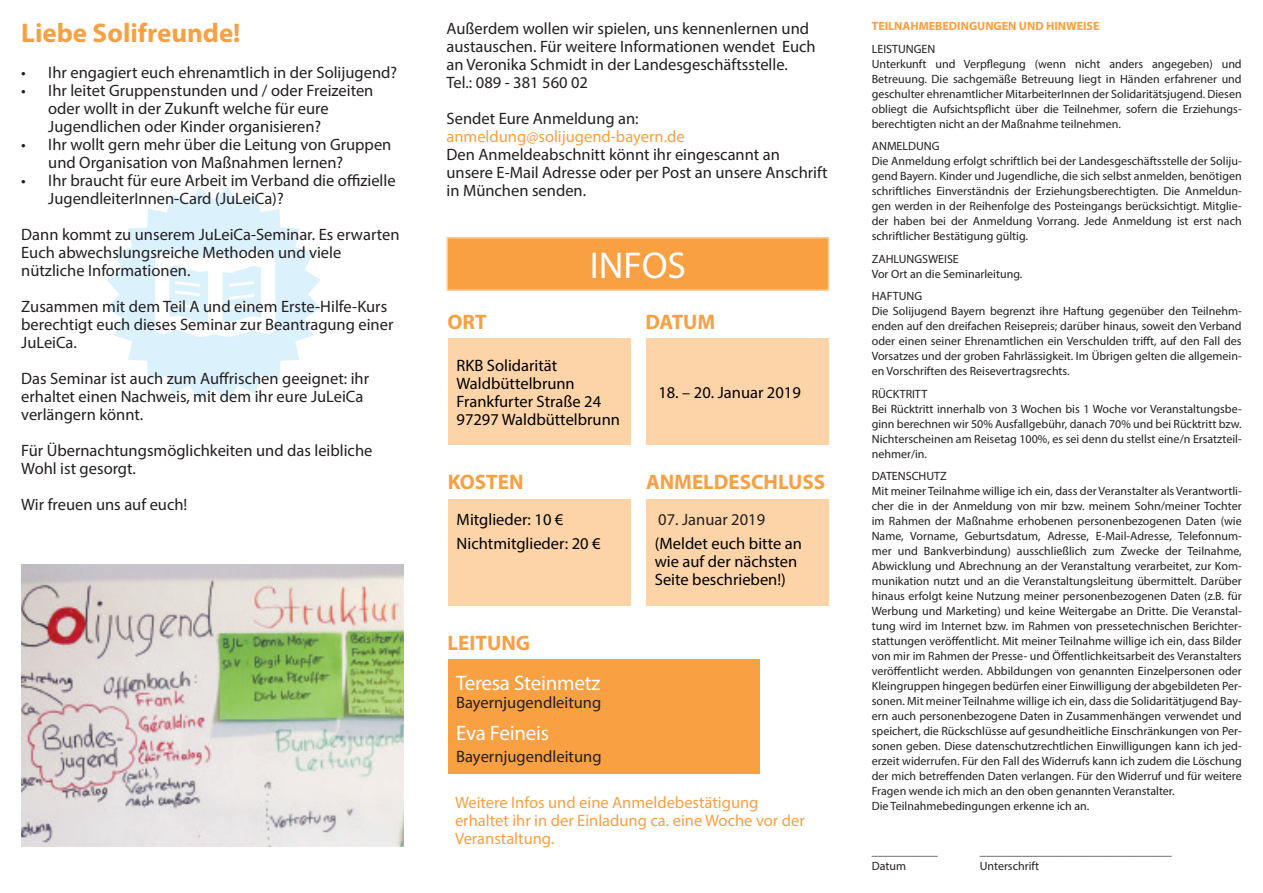
<style>
.page{position:relative;width:1263px;height:893px;background:#fff}
.page>*{position:absolute;margin:0;border:0;box-sizing:border-box;transform-origin:0 0}
.t1{font:37.5px "Myriad Pro";color:#fff}
.t2{font:700 27px "Myriad Pro";color:#f8a042}
.t3{font:700 21px "Myriad Pro";color:#f8a042}
.t4{font:21px "Myriad Pro";letter-spacing:-.01em;color:#fff}
.t5{font:16.5px/18px "Myriad Pro";color:#231f20}
.t6{font:16.5px/18px "Myriad Pro";color:#000}
.t7{font:16.5px/18px "Myriad Pro";color:#f8a042}
.t8{font:12px/15px "Myriad Pro";color:#231f20;text-align:justify}
.t9{font:700 12px/22.5px "Myriad Pro";color:#f8a042}
.s1{color:#f8a042}
.s2{font-weight:400;color:#231f20}
</style>
<div class="page">
<div style="left:448px;top:659px;width:311px;height:114px;background:#f8a042"></div>
<svg style="left:107px;top:187px;width:214px;height:214px;fill:#dbf2fc"></svg>
<svg style="left:152px;top:250px;width:123px;height:88px"></svg>
<div style="left:448px;top:338px;width:182px;height:107px;background:#fdd4a8"></div>
<div style="left:646px;top:338px;width:183px;height:107px;background:#fdd4a8"></div>
<div style="left:448px;top:499px;width:182px;height:106px;background:#fdd4a8"></div>
<div style="left:646px;top:499px;width:183px;height:106px;background:#fdd4a8"></div>
<div style="left:447px;top:238px;width:381px;height:52px;background:#f8a042"></div>
<div style="left:446px;top:237px;width:383px;height:54px;border:2px solid #fdcd9a"></div>
<img style="left:21px;top:564px;width:383px;height:282px">
<p class="t2" style="left:21px;top:15px;width:221px">Liebe Solifreunde!</p>
<p class="t5" style="left:21px;top:63px;width:377px">• Ihr engagiert euch ehrenamtlich in der Solijugend?</p>
<p class="t5" style="left:48px;top:81px;width:327px;text-indent:-27px">• Ihr leitet Gruppenstunden und / oder Freizeiten oder wollt in der Zukunft welche für eure<br>Jugendlichen oder Kinder organisieren?</p>
<p class="t5" style="left:48px;top:135px;width:345px;text-indent:-27px">• Ihr wollt gern mehr über die Leitung von Gruppen und Organisation von Maßnahmen lernen?</p>
<p class="t5" style="left:48px;top:171px;width:349px;text-indent:-27px">• Ihr braucht für eure Arbeit im Verband die offizielle<br>JugendleiterInnen-Card (JuLeiCa)?</p>
<p class="t5" style="left:21px;top:225px;width:380px">Dann kommt zu unserem JuLeiCa-Seminar. Es erwarten<br>Euch abwechslungsreiche Methoden und viele nützliche Informationen.</p>
<p class="t5" style="left:21px;top:297px;width:374px">Zusammen mit dem Teil A und einem Erste-Hilfe-Kurs berechtigt euch dieses Seminar zur Beantragung einer<br>JuLeiCa.</p>
<p class="t5" style="left:21px;top:369px;width:349px">Das Seminar ist auch zum Auffrischen geeignet: ihr erhaltet einen Nachweis, mit dem ihr eure JuLeiCa verlängern könnt.</p>
<p class="t5" style="left:21px;top:441px;width:353px">Für Übernachtungsmöglichkeiten und das leibliche<br>Wohl ist gesorgt.</p>
<p class="t5" style="left:21px;top:495px;width:168px">Wir freuen uns auf euch!</p>
<p class="t5" style="left:446px;top:19px;width:371px">Außerdem wollen wir spielen, uns kennenlernen und austauschen. Für weitere Informationen wendet Euch an Veronika Schmidt in der Landesgeschäftsstelle.</p>
<p class="t5" style="left:446px;top:73px;width:143px">Tel.: 089 - 381 560 02</p>
<p class="t5" style="left:446px;top:109px;width:194px">Sendet Eure Anmeldung an:</p>
<p class="t5" style="left:446px;top:127px;width:383px"><span class="s1">anmeldung@solijugend-bayern.de<br></span>Den Anmeldeabschnitt könnt ihr eingescannt an unsere E-Mail Adresse oder per Post an unsere Anschrift in München senden.</p>
<p class="t3" style="left:448px;top:308px;width:41px">ORT</p>
<p class="t1" style="left:590px;top:242px;width:98px">INFOS</p>
<p class="t3" style="left:645px;top:308px;width:71px">DATUM</p>
<p class="t6" style="left:457px;top:356px;width:165px">RKB Solidarität<br>Waldbüttelbrunn<br>Frankfurter Straße 24<br>97297 Waldbüttelbrunn</p>
<p class="t3" style="left:448px;top:468px;width:77px">KOSTEN</p>
<p class="t6" style="left:457px;top:510px;width:108px">Mitglieder: 10 €</p>
<p class="t6" style="left:457px;top:534px;width:145px">Nichtmitglieder: 20 €</p>
<p class="t3" style="left:448px;top:629px;width:84px">LEITUNG</p>
<p class="t4" style="left:456px;top:670px;width:146px">Teresa Steinmetz</p>
<p class="t5" style="left:456px;top:694px;width:147px">Bayernjugendleitung</p>
<p class="t4" style="left:456px;top:720px;width:95px">Eva Feineis</p>
<p class="t5" style="left:456px;top:747px;width:147px">Bayernjugendleitung</p>
<p class="t6" style="left:658px;top:383px;width:144px">18. – 20. Januar 2019</p>
<p class="t3" style="left:646px;top:468px;width:181px">ANMELDESCHLUSS</p>
<p class="t5" style="left:658px;top:510px;width:108px">07. Januar 2019</p>
<p class="t6" style="left:655px;top:534px;width:149px">(Meldet euch bitte an wie auf der nächsten<br>Seite beschrieben!)</p>
<p class="t7" style="left:455px;top:793px;width:305px">Weitere Infos und eine Anmeldebestätigung</p>
<p class="t7" style="left:455px;top:811px;width:351px">erhaltet ihr in der Einladung ca. eine Woche vor der<br>Veranstaltung.</p>
<p class="t9" style="left:872px;top:15px;width:229px">TEILNAHMEBEDINGUNGEN UND HINWEISE<br><span class="s2">LEISTUNGEN</span></p>
<p class="t8" style="left:872px;top:56px;width:371px">Unterkunft und Verpflegung (wenn nicht anders angegeben) und Betreuung. Die sachgemäße Betreuung liegt in Händen erfahrener und geschulter ehrenamtlicher MitarbeiterInnen der Solidaritätsjugend. Diesen obliegt die Aufsichtspflicht über die Teilnehmer, sofern die Erziehungs&shy;berechtigten nicht an der Maßnahme teilnehmen.</p>
<p class="t8" style="left:872px;top:139px;width:69px">ANMELDUNG</p>
<p class="t8" style="left:872px;top:154px;width:371px">Die Anmeldung erfolgt schriftlich bei der Landesgeschäftsstelle der Soliju&shy;gend Bayern. Kinder und Jugendliche, die sich selbst anmelden, benötigen schriftliches Einverständnis der Erziehungsberechtigten. Die Anmeldun&shy;gen werden in der Reihenfolge des Posteingangs berücksichtigt. Mitglie&shy;der haben bei der Anmeldung Vorrang. Jede Anmeldung ist erst nach schriftlicher Bestätigung gültig.</p>
<p class="t8" style="left:872px;top:251px;width:89px">ZAHLUNGSWEISE</p>
<p class="t8" style="left:872px;top:266px;width:152px">Vor Ort an die Seminarleitung.</p>
<p class="t8" style="left:872px;top:289px;width:52px">HAFTUNG</p>
<p class="t8" style="left:872px;top:304px;width:371px">Die Solijugend Bayern begrenzt ihre Haftung gegenüber den Teilnehm&shy;enden auf den dreifachen Reisepreis; darüber hinaus, soweit den Verband oder einen seiner Ehrenamtlichen ein Verschulden trifft, auf den Fall des Vorsatzes und der groben Fahrlässigkeit. Im Übrigen gelten die allgemein&shy;en Vorschriften des Reisevertragsrechts.</p>
<p class="t8" style="left:872px;top:386px;width:57px">RÜCKTRITT</p>
<p class="t8" style="left:872px;top:401px;width:371px">Bei Rücktritt innerhalb von 3 Wochen bis 1 Woche vor Veranstaltungsbe&shy;ginn berechnen wir 50% Ausfallgebühr, danach 70% und bei Rücktritt bzw.<br>Nichterscheinen am Reisetag 100%, es sei denn du stellst eine/n Ersatzteil&shy;nehmer/in.</p>
<p class="t8" style="left:872px;top:469px;width:77px">DATENSCHUTZ</p>
<p class="t8" style="left:872px;top:484px;width:371px">Mit meiner Teilnahme willige ich ein, dass der Veranstalter als Verantwortli&shy;cher die in der Anmeldung von mir bzw. meinem Sohn/meiner Tochter im Rahmen der Maßnahme erhobenen personenbezogenen Daten (wie Name, Vorname, Geburtsdatum, Adresse, E-Mail-Adresse, Telefonnum&shy;mer und Bankverbindung) ausschließlich zum Zwecke der Teilnahme, Abwicklung und Abrechnung an der Veranstaltung verarbeitet, zur Kom&shy;munikation nutzt und an die Veranstaltungsleitung übermittelt. Darüber hinaus erfolgt keine Nutzung meiner personenbezogenen Daten (z.B. für Werbung und Marketing) und keine Weitergabe an Dritte. Die Veranstal&shy;tung wird im Internet bzw. im Rahmen von pressetechnischen Berichter&shy;stattungen veröffentlicht. Mit meiner Teilnahme willige ich ein, dass Bilder von mir im Rahmen der Presse- und Öffentlichkeitsarbeit des Veranstalters veröffentlicht werden. Abbildungen von genannten Einzelpersonen oder Kleingruppen hingegen bedürfen einer Einwilligung der abgebildeten Per&shy;sonen. Mit meiner Teilnahme willige ich ein, dass die Solidaritätjugend Bay&shy;ern auch personenbezogene Daten in Zusammenhängen verwendet und speichert, die Rückschlüsse auf gesundheitliche Einschränkungen von Per&shy;sonen geben. Diese datenschutzrechtlichen Einwilligungen kann ich jed&shy;erzeit widerrufen. Für den Fall des Widerrufs kann ich zudem die Löschung der mich betreffenden Daten verlangen. Für den Widerruf und für weitere Fragen wende ich mich an den oben genannten Veranstalter.</p>
<p class="t8" style="left:872px;top:799px;width:219px">Die Teilnahmebedingungen erkenne ich an.</p>
<p class="t8" style="left:872px;top:844px;width:67px">___________</p>
<p class="t8" style="left:980px;top:844px;width:193px">________________________________</p>
<p class="t8" style="left:872px;top:859px;width:36px">Datum</p>
<p class="t8" style="left:980px;top:859px;width:61px">Unterschrift</p>
</div>
